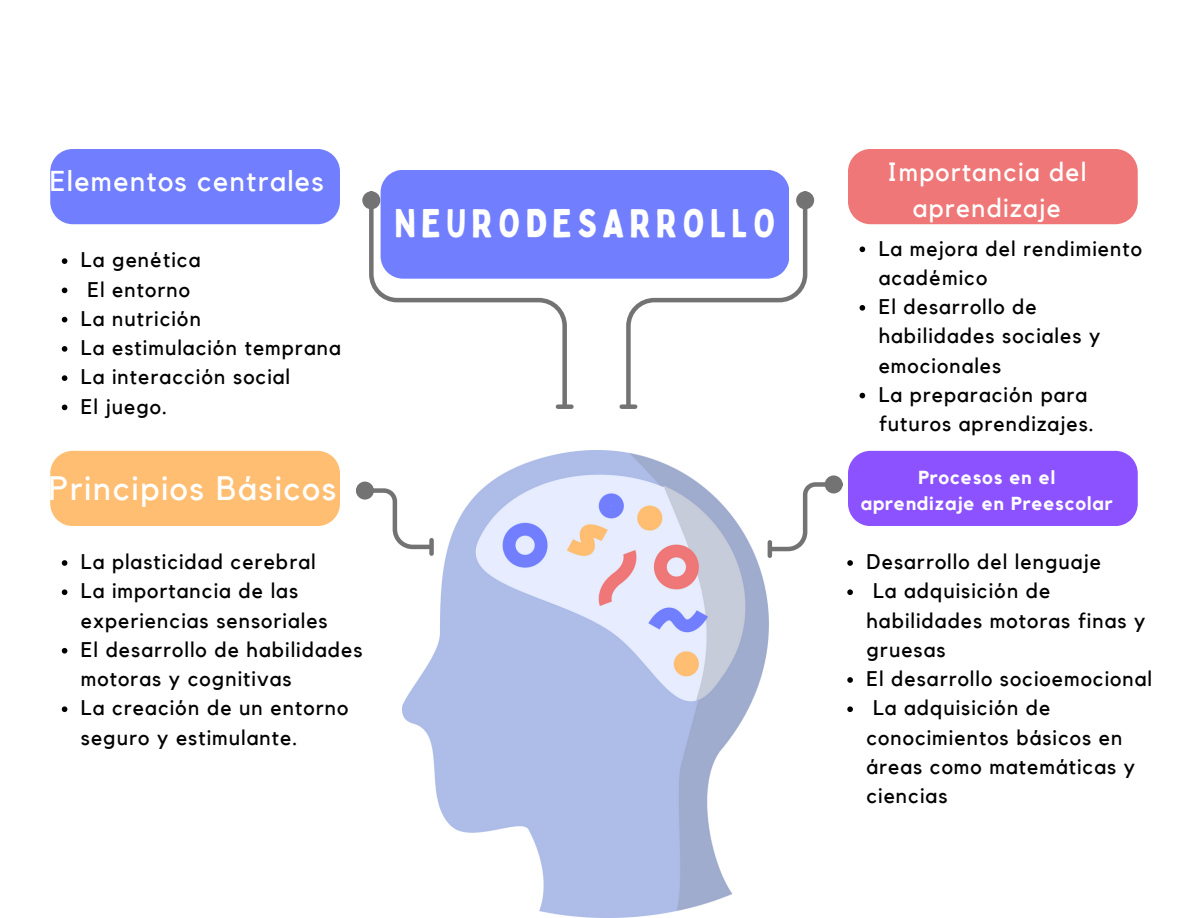
<style>
.page{position:relative;width:1188px;height:918px;background:#fff}
.page>*{position:absolute;margin:0;border:0;box-sizing:border-box;transform-origin:0 0}
.t1{font:39.45px "Bobby Jones";letter-spacing:.13em;color:#fff}
.t2{font:33.75px "Kollektif";letter-spacing:.05em;color:#fff}
.t3{font:28.65px "Kollektif";letter-spacing:.05em;color:#fff}
.t4{font:26.25px/35.5px "Kollektif";letter-spacing:.05em;color:#fff;text-align:center}
.t5{font:21.15px/29.2px "Kollektif";letter-spacing:.05em;color:#000}
.t6{font:700 18.75px/25.8px "Kollektif";letter-spacing:.05em;color:#fff;text-align:center}
</style>
<div class="page">
<img style="left:402px;top:451px;width:366px;height:467px">
<svg style="left:367px;top:204px;width:200px;height:205px"></svg>
<div style="left:365px;top:194px;width:13px;height:13px;background:#737373;border-radius:50%"></div>
<div style="left:362px;top:191px;width:18px;height:18px;border:4px solid #737373;border-radius:50%"></div>
<div style="left:558px;top:404px;width:13px;height:5px;background:#737373"></div>
<svg style="left:626px;top:205px;width:184px;height:204px"></svg>
<div style="left:798px;top:194px;width:14px;height:13px;background:#737373;border-radius:50%"></div>
<div style="left:796px;top:191px;width:18px;height:18px;border:4px solid #737373;border-radius:50%"></div>
<div style="left:622px;top:404px;width:13px;height:5px;background:#737373"></div>
<svg style="left:373px;top:486px;width:62px;height:65px"></svg>
<div style="left:358px;top:484px;width:14px;height:13px;background:#737373;border-radius:50%"></div>
<div style="left:356px;top:482px;width:18px;height:18px;border:4px solid #737373;border-radius:50%"></div>
<div style="left:429px;top:540px;width:5px;height:14px;background:#737373"></div>
<svg style="left:766px;top:479px;width:64px;height:75px"></svg>
<hr style="left:768px;top:542px;width:4px;height:14px;background:#737373">
<div style="left:827px;top:478px;width:13px;height:13px;background:#737373;border-radius:50%"></div>
<div style="left:825px;top:475px;width:18px;height:18px;border:4px solid #737373;border-radius:50%"></div>
<div style="left:50px;top:149px;width:290px;height:75px;background:#717fff"></div>
<div style="left:848px;top:149px;width:290px;height:75px;background:#ef7777"></div>
<div style="left:50px;top:451px;width:290px;height:75px;background:#ffbe71"></div>
<div style="left:848px;top:451px;width:290px;height:75px;background:#8c52ff"></div>
<svg style="left:62px;top:258px;width:5px;height:6px"></svg>
<svg style="left:62px;top:288px;width:5px;height:5px"></svg>
<svg style="left:62px;top:317px;width:5px;height:5px"></svg>
<svg style="left:62px;top:346px;width:5px;height:6px"></svg>
<svg style="left:62px;top:375px;width:5px;height:6px"></svg>
<svg style="left:62px;top:405px;width:5px;height:5px"></svg>
<svg style="left:860px;top:247px;width:5px;height:5px"></svg>
<svg style="left:860px;top:305px;width:5px;height:6px"></svg>
<svg style="left:860px;top:393px;width:5px;height:5px"></svg>
<svg style="left:62px;top:560px;width:5px;height:6px"></svg>
<svg style="left:62px;top:589px;width:5px;height:6px"></svg>
<svg style="left:62px;top:648px;width:5px;height:6px"></svg>
<svg style="left:62px;top:706px;width:5px;height:6px"></svg>
<svg style="left:847px;top:560px;width:6px;height:6px"></svg>
<svg style="left:847px;top:589px;width:6px;height:6px"></svg>
<svg style="left:847px;top:677px;width:6px;height:6px"></svg>
<svg style="left:847px;top:706px;width:6px;height:6px"></svg>
<div style="left:381px;top:170px;width:408px;height:109px;background:#717fff"></div>
<p class="t3" style="left:50px;top:168px;width:276px">Elementos centrales</p>
<p class="t4" style="left:887px;top:155px;width:201px">Importancia del aprendizaje</p>
<p class="t1" style="left:395px;top:199px;width:382px">NEURODESARROLLO</p>
<p class="t5" style="left:879px;top:234px;width:265px">La mejora del rendimiento académico</p>
<p class="t5" style="left:879px;top:293px;width:223px">El desarrollo de habilidades sociales y emocionales</p>
<h2 class="t5" style="left:879px;top:381px;width:217px">La preparación para futuros aprendizajes.</h2>
<p class="t5" style="left:81px;top:246px;width:121px">La genética</p>
<p class="t5" style="left:87px;top:275px;width:104px">El entorno</p>
<h1 class="t5" style="left:81px;top:305px;width:122px">La nutrición</h1>
<h3 class="t5" style="left:81px;top:334px;width:261px">La estimulación temprana</h3>
<p class="t5" style="left:81px;top:363px;width:211px">La interacción social</p>
<p class="t5" style="left:81px;top:392px;width:88px">El juego.</p>
<p class="t2" style="left:49px;top:473px;width:289px">Principios Básicos</p>
<p class="t6" style="left:861px;top:465px;width:253px">Procesos en el aprendizaje en Preescolar</p>
<p class="t5" style="left:81px;top:548px;width:236px">La plasticidad cerebral</p>
<p class="t5" style="left:81px;top:577px;width:248px">La importancia de las experiencias sensoriales</p>
<p class="t5" style="left:81px;top:636px;width:283px">El desarrollo de habilidades motoras y cognitivas</p>
<p class="t5" style="left:81px;top:694px;width:269px">La creación de un entorno seguro y estimulante.</p>
<p class="t5" style="left:866px;top:548px;width:236px">Desarrollo del lenguaje</p>
<p class="t5" style="left:866px;top:577px;width:281px;text-indent:7px">La adquisición de habilidades motoras finas y gruesas</p>
<p class="t5" style="left:866px;top:665px;width:287px">El desarrollo socioemocional</p>
<p class="t5" style="left:866px;top:694px;width:270px;text-indent:7px">La adquisición de conocimientos básicos en áreas como matemáticas y ciencias</p>
</div>
